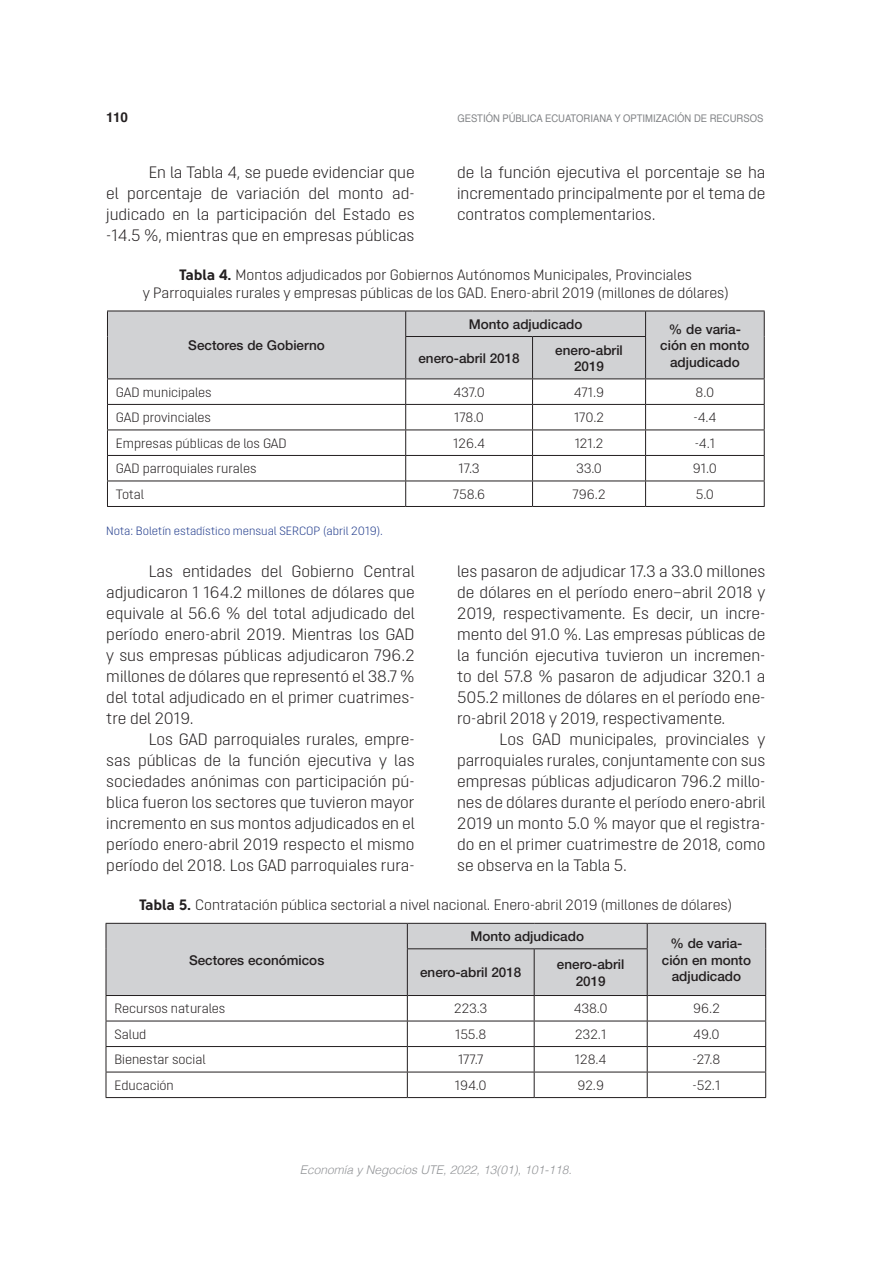
<style>
.page{position:relative;width:893px;height:1263px;background:#fff}
.page>*{position:absolute;margin:0;border:0;box-sizing:border-box;transform-origin:0 0}
.Téxto_normal{font:300 16.5px/21px "Opinion Pro";color:#231f20;text-align:justify}
.títulos_cuadros{font:300 15px/18px "Opinion Pro";color:#231f20;text-align:center}
.texto_de_cuadros{font:300 13.5px "Opinion Pro";color:#231f20}
.encabezados_tabla{font:500 13.5px/16.5px "Helvetica Neue";color:#231f20;text-align:center}
.t1{font:700 13.5px "Helvetica";color:#231f20}
.pie_de_tablas_cuadro{font:300 12px "Opinion Pro";color:#253f8e}
.t2{font:italic 300 12px "Helvetica";color:#939598}
.t3{font:10.5px "Helvetica";color:#808285;scale:.9 1}
.s1{font-family:"Solomon Sans Bold";font-weight:400}
</style>
<div class="page">
<svg style="left:107px;top:311px;width:658px;height:195px"></svg>
<hr style="left:107px;top:506px;width:299px;height:1px;background:#231f20">
<hr style="left:406px;top:506px;width:127px;height:1px;background:#231f20">
<hr style="left:533px;top:506px;width:113px;height:1px;background:#231f20">
<hr style="left:646px;top:506px;width:119px;height:1px;background:#231f20">
<div style="left:107px;top:924px;width:658px;height:71px;background:#d1d2d4"></div>
<hr style="left:106px;top:923px;width:301px;height:1px;background:#231f20">
<svg style="left:106px;top:924px;width:1px;height:25px"></svg>
<hr style="left:106px;top:949px;width:1px;height:46px;background:#231f20">
<hr style="left:407px;top:923px;width:127px;height:1px;background:#231f20">
<svg style="left:407px;top:924px;width:1px;height:24px"></svg>
<hr style="left:534px;top:923px;width:113px;height:1px;background:#231f20">
<hr style="left:647px;top:923px;width:119px;height:1px;background:#231f20">
<svg style="left:647px;top:924px;width:1px;height:24px"></svg>
<svg style="left:765px;top:924px;width:1px;height:25px"></svg>
<hr style="left:765px;top:949px;width:1px;height:46px;background:#231f20">
<hr style="left:407px;top:948px;width:127px;height:1px;background:#231f20">
<hr style="left:407px;top:949px;width:1px;height:46px;background:#231f20">
<hr style="left:534px;top:948px;width:114px;height:1px;background:#231f20">
<hr style="left:534px;top:949px;width:1px;height:46px;background:#231f20">
<hr style="left:647px;top:949px;width:1px;height:46px;background:#231f20">
<hr style="left:106px;top:995px;width:301px;height:1px;background:#231f20">
<hr style="left:407px;top:995px;width:127px;height:1px;background:#231f20">
<hr style="left:534px;top:995px;width:113px;height:1px;background:#231f20">
<hr style="left:647px;top:995px;width:119px;height:1px;background:#231f20">
<hr style="left:106px;top:1021px;width:301px;height:1px;background:#231f20">
<hr style="left:407px;top:1021px;width:127px;height:1px;background:#231f20">
<hr style="left:534px;top:1021px;width:113px;height:1px;background:#231f20">
<hr style="left:647px;top:1021px;width:119px;height:1px;background:#231f20">
<hr style="left:106px;top:1046px;width:301px;height:1px;background:#231f20">
<hr style="left:407px;top:1046px;width:127px;height:1px;background:#231f20">
<hr style="left:534px;top:1046px;width:113px;height:1px;background:#231f20">
<hr style="left:647px;top:1046px;width:119px;height:1px;background:#231f20">
<hr style="left:106px;top:1072px;width:301px;height:1px;background:#231f20">
<svg style="left:106px;top:996px;width:1px;height:101px"></svg>
<hr style="left:407px;top:1072px;width:127px;height:1px;background:#231f20">
<svg style="left:407px;top:996px;width:1px;height:101px"></svg>
<hr style="left:534px;top:1072px;width:113px;height:1px;background:#231f20">
<svg style="left:534px;top:996px;width:1px;height:101px"></svg>
<hr style="left:647px;top:1072px;width:119px;height:1px;background:#231f20">
<svg style="left:647px;top:996px;width:1px;height:101px"></svg>
<svg style="left:765px;top:996px;width:1px;height:101px"></svg>
<hr style="left:106px;top:1097px;width:301px;height:1px;background:#231f20">
<hr style="left:407px;top:1097px;width:127px;height:1px;background:#231f20">
<hr style="left:534px;top:1097px;width:113px;height:1px;background:#231f20">
<hr style="left:647px;top:1097px;width:119px;height:1px;background:#231f20">
<p class="t1" style="left:106px;top:107px;width:23px">110</p>
<p class="t3" style="left:457px;top:111px;width:341px">GESTIÓN PÚBLICA ECUATORIANA Y OPTIMIZACIÓN DE RECURSOS</p>
<p class="Téxto_normal" style="left:106px;top:161px;width:310px;text-indent:43px">En la Tabla 4, se puede evidenciar que el porcentaje de variación del monto ad&shy;judicado en la participación del Estado es -14.5 %, mientras que en empresas públicas</p>
<p class="Téxto_normal" style="left:457px;top:161px;width:310px">de la función ejecutiva el porcentaje se ha incrementado principalmente por el tema de contratos complementarios.</p>
<p class="títulos_cuadros" style="left:143px;top:266px;width:587px"><span class="s1">Tabla 4.</span> Montos adjudicados por Gobiernos Autónomos Municipales, Provinciales<br>y Parroquiales rurales y empresas públicas de los GAD. Enero-abril 2019 (millones de dólares)</p>
<p class="encabezados_tabla" style="left:188px;top:337px;width:138px">Sectores de Gobierno</p>
<p class="encabezados_tabla" style="left:469px;top:316px;width:115px">Monto adjudicado</p>
<p class="encabezados_tabla" style="left:660px;top:320px;width:91px">% de varia&shy;ción en monto</p>
<p class="encabezados_tabla" style="left:418px;top:350px;width:103px">enero-abril 2018</p>
<p class="encabezados_tabla" style="left:670px;top:353px;width:71px">adjudicado</p>
<p class="encabezados_tabla" style="left:555px;top:341px;width:69px">enero-abril<br>2019</p>
<p class="texto_de_cuadros" style="left:116px;top:384px;width:97px">GAD municipales</p>
<p class="texto_de_cuadros" style="left:453px;top:384px;width:33px">437.0</p>
<p class="texto_de_cuadros" style="left:574px;top:384px;width:32px">471.9</p>
<p class="texto_de_cuadros" style="left:696px;top:384px;width:20px">8.0</p>
<p class="texto_de_cuadros" style="left:116px;top:410px;width:97px">GAD provinciales</p>
<p class="texto_de_cuadros" style="left:454px;top:410px;width:32px">178.0</p>
<p class="texto_de_cuadros" style="left:574px;top:410px;width:31px">170.2</p>
<p class="texto_de_cuadros" style="left:693px;top:410px;width:24px">-4.4</p>
<p class="texto_de_cuadros" style="left:116px;top:435px;width:172px">Empresas públicas de los GAD</p>
<p class="texto_de_cuadros" style="left:453px;top:435px;width:33px">126.4</p>
<p class="texto_de_cuadros" style="left:575px;top:435px;width:30px">121.2</p>
<p class="texto_de_cuadros" style="left:695px;top:435px;width:22px">-4.1</p>
<p class="texto_de_cuadros" style="left:116px;top:461px;width:142px">GAD parroquiales rurales</p>
<p class="texto_de_cuadros" style="left:459px;top:461px;width:23px">17.3</p>
<p class="texto_de_cuadros" style="left:576px;top:461px;width:28px">33.0</p>
<p class="texto_de_cuadros" style="left:693px;top:461px;width:26px">91.0</p>
<p class="texto_de_cuadros" style="left:116px;top:486px;width:29px">Total</p>
<p class="texto_de_cuadros" style="left:453px;top:486px;width:34px">758.6</p>
<p class="texto_de_cuadros" style="left:572px;top:486px;width:35px">796.2</p>
<p class="texto_de_cuadros" style="left:696px;top:486px;width:20px">5.0</p>
<p class="pie_de_tablas_cuadro" style="left:106px;top:524px;width:278px">Nota: Boletín estadístico mensual SERCOP (abril 2019).</p>
<p class="Téxto_normal" style="left:106px;top:560px;width:310px;text-indent:43px">Las entidades del Gobierno Central adjudicaron 1 164.2 millones de dólares que equivale al 56.6 % del total adjudicado del período enero-abril 2019. Mientras los GAD y sus empresas públicas adjudicaron 796.2 millones de dólares que representó el 38.7 % del total adjudicado en el primer cuatrimes&shy;tre del 2019.</p>
<p class="Téxto_normal" style="left:106px;top:728px;width:310px;text-indent:43px">Los GAD parroquiales rurales, empre&shy;sas públicas de la función ejecutiva y las sociedades anónimas con participación pú&shy;blica fueron los sectores que tuvieron mayor incremento en sus montos adjudicados en el período enero-abril 2019 respecto el mismo período del 2018. Los GAD parroquiales rura-</p>
<p class="Téxto_normal" style="left:457px;top:560px;width:310px">les pasaron de adjudicar 17.3 a 33.0 millones de dólares en el período enero–abril 2018 y 2019, respectivamente. Es decir, un incre&shy;mento del 91.0 %. Las empresas públicas de la función ejecutiva tuvieron un incremen&shy;to del 57.8 % pasaron de adjudicar 320.1 a 505.2 millones de dólares en el período ene&shy;ro-abril 2018 y 2019, respectivamente.</p>
<p class="Téxto_normal" style="left:457px;top:728px;width:310px;text-indent:43px">Los GAD municipales, provinciales y parroquiales rurales, conjuntamente con sus empresas públicas adjudicaron 796.2 millo&shy;nes de dólares durante el período enero-abril 2019 un monto 5.0 % mayor que el registra&shy;do en el primer cuatrimestre de 2018, como se observa en la Tabla 5.</p>
<p class="títulos_cuadros" style="left:140px;top:896px;width:594px"><span class="s1">Tabla 5.</span> Contratación pública sectorial a nivel nacional. Enero-abril 2019 (millones de dólares)</p>
<p class="encabezados_tabla" style="left:189px;top:951px;width:137px">Sectores económicos</p>
<p class="encabezados_tabla" style="left:470px;top:928px;width:115px">Monto adjudicado</p>
<p class="encabezados_tabla" style="left:662px;top:935px;width:91px">% de varia&shy;ción en monto</p>
<p class="encabezados_tabla" style="left:557px;top:956px;width:69px">enero-abril<br>2019</p>
<p class="encabezados_tabla" style="left:420px;top:964px;width:103px">enero-abril 2018</p>
<p class="encabezados_tabla" style="left:672px;top:968px;width:71px">adjudicado</p>
<p class="texto_de_cuadros" style="left:114px;top:1001px;width:112px">Recursos naturales</p>
<p class="texto_de_cuadros" style="left:454px;top:1001px;width:35px">223.3</p>
<p class="texto_de_cuadros" style="left:574px;top:1001px;width:36px">438.0</p>
<p class="texto_de_cuadros" style="left:693px;top:1001px;width:28px">96.2</p>
<p class="texto_de_cuadros" style="left:114px;top:1026px;width:33px">Salud</p>
<p class="texto_de_cuadros" style="left:455px;top:1026px;width:33px">155.8</p>
<p class="texto_de_cuadros" style="left:575px;top:1026px;width:33px">232.1</p>
<p class="texto_de_cuadros" style="left:693px;top:1026px;width:28px">49.0</p>
<p class="texto_de_cuadros" style="left:114px;top:1052px;width:93px">Bienestar social</p>
<p class="texto_de_cuadros" style="left:458px;top:1052px;width:27px">177.7</p>
<p class="texto_de_cuadros" style="left:575px;top:1052px;width:33px">128.4</p>
<p class="texto_de_cuadros" style="left:692px;top:1052px;width:29px">-27.8</p>
<p class="texto_de_cuadros" style="left:114px;top:1077px;width:61px">Educación</p>
<p class="texto_de_cuadros" style="left:455px;top:1077px;width:33px">194.0</p>
<p class="texto_de_cuadros" style="left:577px;top:1077px;width:28px">92.9</p>
<p class="texto_de_cuadros" style="left:693px;top:1077px;width:29px">-52.1</p>
<p class="t2" style="left:300px;top:1160px;width:274px">Economía y Negocios UTE, 2022, 13(01), 101-118.</p>
</div>
